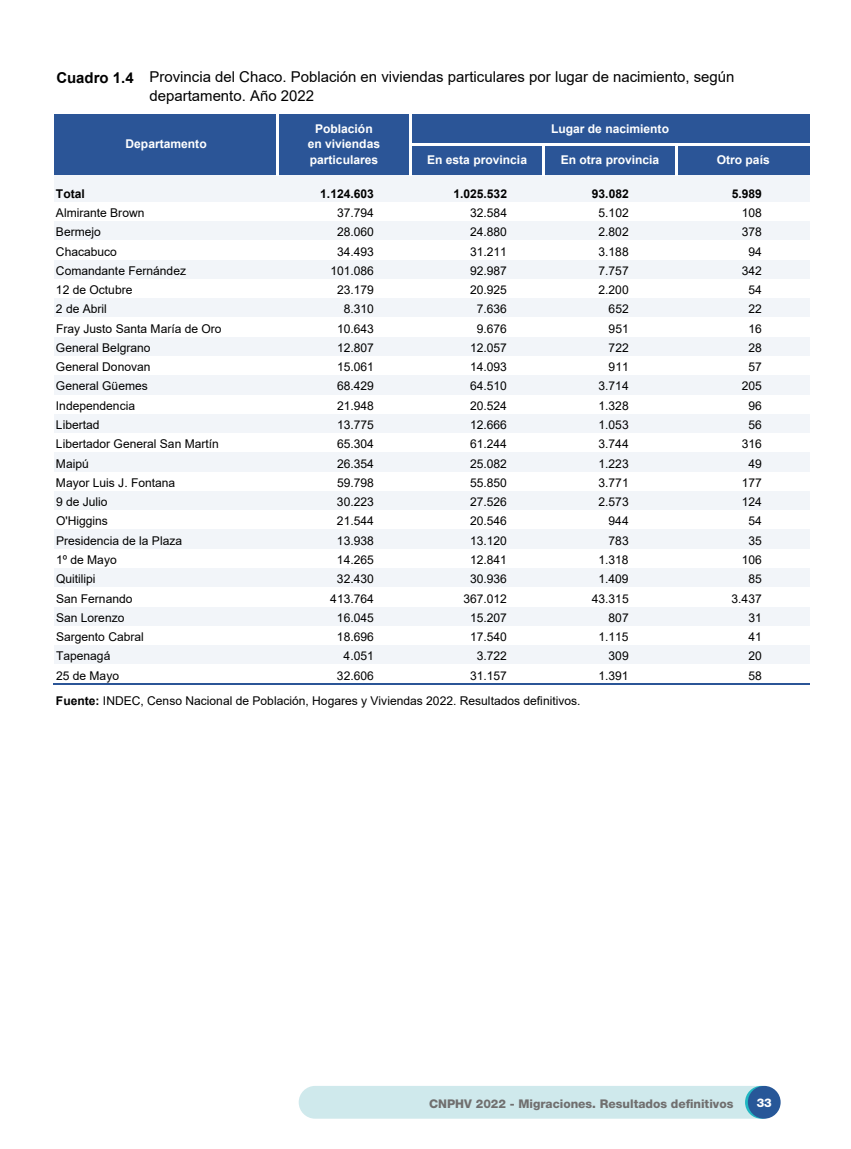
<style>
.page{position:relative;width:851px;height:1149px;background:#fff}
.page>*{position:absolute;margin:0;border:0;box-sizing:border-box;transform-origin:0 0}
.t1{font:15px/18.6px "Arial";color:#000}
.t2{font:700 15px "Arial";color:#000}
.t3{font:12px/19.2px "Arial";color:#000}
.t4{font:700 12px/15.9px "Arial";color:#fff;text-align:center}
.t5{font:800 12px "Helvetica Neue LT Std";color:#706f6f}
.t6{font:700 12px "Arial";color:#000}
.t7{font:800 12px "Helvetica Neue LT Std";color:#fff}
.s1{font-weight:700}
</style>
<div class="page">
<div style="left:298px;top:1085px;width:478px;height:33px;background:#cfe9ec;border-radius:16px"></div>
<svg style="left:745px;top:1085px;width:32px;height:33px"></svg>
<div style="left:747px;top:1085px;width:33px;height:33px;background:#275798;border-radius:50%"></div>
<div style="left:54px;top:114px;width:755px;height:61px;background:#2b5597"></div>
<div style="left:54px;top:175px;width:755px;height:27px;background:#f2f5f9"></div>
<div style="left:54px;top:221px;width:755px;height:20px;background:#f2f5f9"></div>
<div style="left:54px;top:240px;width:755px;height:20px;background:#fff"></div>
<div style="left:54px;top:260px;width:755px;height:19px;background:#f2f5f9"></div>
<div style="left:54px;top:298px;width:755px;height:20px;background:#f2f5f9"></div>
<div style="left:54px;top:317px;width:755px;height:20px;background:#fff"></div>
<div style="left:54px;top:337px;width:755px;height:19px;background:#f2f5f9"></div>
<div style="left:54px;top:375px;width:755px;height:20px;background:#f2f5f9"></div>
<div style="left:54px;top:394px;width:755px;height:20px;background:#fff"></div>
<div style="left:54px;top:414px;width:755px;height:19px;background:#f2f5f9"></div>
<div style="left:54px;top:452px;width:755px;height:20px;background:#f2f5f9"></div>
<div style="left:54px;top:491px;width:755px;height:19px;background:#f2f5f9"></div>
<div style="left:54px;top:529px;width:755px;height:20px;background:#f2f5f9"></div>
<div style="left:54px;top:568px;width:755px;height:19px;background:#f2f5f9"></div>
<div style="left:54px;top:606px;width:755px;height:20px;background:#f2f5f9"></div>
<div style="left:54px;top:645px;width:755px;height:19px;background:#f2f5f9"></div>
<hr style="left:276px;top:114px;width:2px;height:61px;background:#fff">
<hr style="left:409px;top:114px;width:3px;height:61px;background:#fff">
<hr style="left:542px;top:146px;width:3px;height:29px;background:#fff">
<hr style="left:675px;top:146px;width:3px;height:29px;background:#fff">
<hr style="left:412px;top:143px;width:397px;height:3px;background:#fff">
<hr style="left:53px;top:683px;width:756px;height:1px;background:#2b5597">
<p class="t1" style="left:149px;top:68px;width:586px">Provincia del Chaco. Población en viviendas particulares por lugar de nacimiento, según departamento. Año 2022</p>
<p class="t4" style="left:125px;top:136px;width:83px">Departamento</p>
<p class="t2" style="left:56px;top:67px;width:79px">Cuadro 1.4</p>
<p class="t4" style="left:307px;top:120px;width:74px">Población en viviendas particulares</p>
<p class="t4" style="left:551px;top:121px;width:119px">Lugar de nacimiento</p>
<p class="t4" style="left:427px;top:152px;width:101px">En esta provincia</p>
<p class="t4" style="left:560px;top:152px;width:100px">En otra provincia</p>
<p class="t4" style="left:716px;top:152px;width:54px">Otro país</p>
<p class="t6" style="left:320px;top:185px;width:55px">1.124.603</p>
<p class="t6" style="left:453px;top:185px;width:55px">1.025.532</p>
<p class="t6" style="left:591px;top:185px;width:38px">93.082</p>
<p class="t6" style="left:731px;top:185px;width:32px">5.989</p>
<p class="t3" style="left:337px;top:203px;width:38px">37.794</p>
<p class="t3" style="left:470px;top:203px;width:38px">32.584</p>
<p class="t3" style="left:598px;top:203px;width:32px">5.102</p>
<p class="t3" style="left:741px;top:203px;width:22px">108</p>
<p class="t3" style="left:337px;top:222px;width:38px">28.060</p>
<p class="t3" style="left:470px;top:222px;width:38px">24.880</p>
<p class="t3" style="left:598px;top:222px;width:32px">2.802</p>
<p class="t3" style="left:741px;top:222px;width:22px">378</p>
<p class="t3" style="left:337px;top:241px;width:38px">34.493</p>
<p class="t3" style="left:470px;top:241px;width:38px">31.211</p>
<p class="t3" style="left:598px;top:241px;width:32px">3.188</p>
<p class="t3" style="left:748px;top:241px;width:15px">94</p>
<p class="t3" style="left:330px;top:261px;width:45px">101.086</p>
<p class="t3" style="left:470px;top:261px;width:38px">92.987</p>
<p class="t3" style="left:598px;top:261px;width:32px">7.757</p>
<p class="t3" style="left:741px;top:261px;width:22px">342</p>
<p class="t3" style="left:337px;top:280px;width:38px">23.179</p>
<p class="t3" style="left:470px;top:280px;width:38px">20.925</p>
<p class="t3" style="left:598px;top:280px;width:32px">2.200</p>
<p class="t3" style="left:748px;top:280px;width:15px">54</p>
<p class="t3" style="left:343px;top:299px;width:32px">8.310</p>
<p class="t3" style="left:476px;top:299px;width:32px">7.636</p>
<p class="t3" style="left:608px;top:299px;width:22px">652</p>
<p class="t3" style="left:748px;top:299px;width:15px">22</p>
<p class="t3" style="left:337px;top:318px;width:38px">10.643</p>
<p class="t3" style="left:476px;top:318px;width:32px">9.676</p>
<p class="t3" style="left:608px;top:318px;width:22px">951</p>
<p class="t3" style="left:748px;top:318px;width:15px">16</p>
<p class="t3" style="left:337px;top:338px;width:38px">12.807</p>
<p class="t3" style="left:470px;top:338px;width:38px">12.057</p>
<p class="t3" style="left:608px;top:338px;width:22px">722</p>
<p class="t3" style="left:748px;top:338px;width:15px">28</p>
<p class="t3" style="left:337px;top:357px;width:38px">15.061</p>
<p class="t3" style="left:470px;top:357px;width:38px">14.093</p>
<p class="t3" style="left:608px;top:357px;width:22px">911</p>
<p class="t3" style="left:748px;top:357px;width:15px">57</p>
<p class="t3" style="left:337px;top:376px;width:38px">68.429</p>
<p class="t3" style="left:470px;top:376px;width:38px">64.510</p>
<p class="t3" style="left:598px;top:376px;width:32px">3.714</p>
<p class="t3" style="left:741px;top:376px;width:22px">205</p>
<p class="t3" style="left:337px;top:396px;width:38px">21.948</p>
<p class="t3" style="left:470px;top:396px;width:38px">20.524</p>
<p class="t3" style="left:598px;top:396px;width:32px">1.328</p>
<p class="t3" style="left:748px;top:396px;width:15px">96</p>
<p class="t3" style="left:337px;top:415px;width:38px">13.775</p>
<p class="t3" style="left:470px;top:415px;width:38px">12.666</p>
<p class="t3" style="left:598px;top:415px;width:32px">1.053</p>
<p class="t3" style="left:748px;top:415px;width:15px">56</p>
<p class="t3" style="left:337px;top:434px;width:38px">65.304</p>
<p class="t3" style="left:470px;top:434px;width:38px">61.244</p>
<p class="t3" style="left:598px;top:434px;width:32px">3.744</p>
<p class="t3" style="left:741px;top:434px;width:22px">316</p>
<p class="t3" style="left:337px;top:453px;width:38px">26.354</p>
<p class="t3" style="left:470px;top:453px;width:38px">25.082</p>
<p class="t3" style="left:598px;top:453px;width:32px">1.223</p>
<p class="t3" style="left:748px;top:453px;width:15px">49</p>
<p class="t3" style="left:337px;top:473px;width:38px">59.798</p>
<p class="t3" style="left:470px;top:473px;width:38px">55.850</p>
<p class="t3" style="left:598px;top:473px;width:32px">3.771</p>
<p class="t3" style="left:741px;top:473px;width:22px">177</p>
<p class="t3" style="left:337px;top:492px;width:38px">30.223</p>
<p class="t3" style="left:470px;top:492px;width:38px">27.526</p>
<p class="t3" style="left:598px;top:492px;width:32px">2.573</p>
<p class="t3" style="left:741px;top:492px;width:22px">124</p>
<p class="t3" style="left:337px;top:511px;width:38px">21.544</p>
<p class="t3" style="left:470px;top:511px;width:38px">20.546</p>
<p class="t3" style="left:608px;top:511px;width:22px">944</p>
<p class="t3" style="left:748px;top:511px;width:15px">54</p>
<p class="t3" style="left:337px;top:530px;width:38px">13.938</p>
<p class="t3" style="left:470px;top:530px;width:38px">13.120</p>
<p class="t3" style="left:608px;top:530px;width:22px">783</p>
<p class="t3" style="left:748px;top:530px;width:15px">35</p>
<p class="t3" style="left:337px;top:550px;width:38px">14.265</p>
<p class="t3" style="left:470px;top:550px;width:38px">12.841</p>
<p class="t3" style="left:598px;top:550px;width:32px">1.318</p>
<p class="t3" style="left:741px;top:550px;width:22px">106</p>
<p class="t3" style="left:337px;top:569px;width:38px">32.430</p>
<p class="t3" style="left:470px;top:569px;width:38px">30.936</p>
<p class="t3" style="left:598px;top:569px;width:32px">1.409</p>
<p class="t3" style="left:748px;top:569px;width:15px">85</p>
<p class="t3" style="left:330px;top:588px;width:45px">413.764</p>
<p class="t3" style="left:463px;top:588px;width:45px">367.012</p>
<p class="t3" style="left:591px;top:588px;width:38px">43.315</p>
<p class="t3" style="left:731px;top:588px;width:32px">3.437</p>
<p class="t3" style="left:337px;top:607px;width:38px">16.045</p>
<p class="t3" style="left:470px;top:607px;width:38px">15.207</p>
<p class="t3" style="left:608px;top:607px;width:22px">807</p>
<p class="t3" style="left:748px;top:607px;width:15px">31</p>
<p class="t3" style="left:337px;top:627px;width:38px">18.696</p>
<p class="t3" style="left:470px;top:627px;width:38px">17.540</p>
<p class="t3" style="left:598px;top:627px;width:32px">1.115</p>
<p class="t3" style="left:748px;top:627px;width:15px">41</p>
<p class="t3" style="left:343px;top:646px;width:32px">4.051</p>
<p class="t3" style="left:476px;top:646px;width:32px">3.722</p>
<p class="t3" style="left:608px;top:646px;width:22px">309</p>
<p class="t3" style="left:748px;top:646px;width:15px">20</p>
<p class="t3" style="left:337px;top:665px;width:38px">32.606</p>
<p class="t3" style="left:470px;top:665px;width:38px">31.157</p>
<p class="t3" style="left:598px;top:665px;width:32px">1.391</p>
<p class="t3" style="left:748px;top:665px;width:15px">58</p>
<p class="t3" style="left:56px;top:690px;width:526px"><span class="s1">Fuente:</span> INDEC, Censo Nacional de Población, Hogares y Viviendas 2022. Resultados definitivos.</p>
<p class="t6" style="left:56px;top:185px;width:30px">Total</p>
<p class="t3" style="left:56px;top:203px;width:132px">Almirante Brown<br>Bermejo<br>Chacabuco<br>Comandante Fernández<br>12 de Octubre<br>2 de Abril</p>
<p class="t3" style="left:56px;top:338px;width:164px">General Belgrano<br>General Donovan<br>General Güemes<br>Independencia<br>Libertad<br>Libertador General San Martín<br>Maipú<br>Mayor Luis J. Fontana</p>
<p class="t3" style="left:56px;top:318px;width:167px">Fray Justo Santa María de Oro</p>
<p class="t3" style="left:56px;top:492px;width:128px">9 de Julio<br>O'Higgins<br>Presidencia de la Plaza</p>
<p class="t3" style="left:56px;top:550px;width:89px">1º de Mayo<br>Quitilipi<br>San Fernando<br>San Lorenzo<br>Sargento Cabral</p>
<p class="t3" style="left:56px;top:646px;width:65px">Tapenagá<br>25 de Mayo</p>
<p class="t5" style="left:429px;top:1095px;width:306px">CNPHV 2022 - Migraciones. Resultados definitivos</p>
<p class="t7" style="left:756px;top:1094px;width:17px">33</p>
</div>
